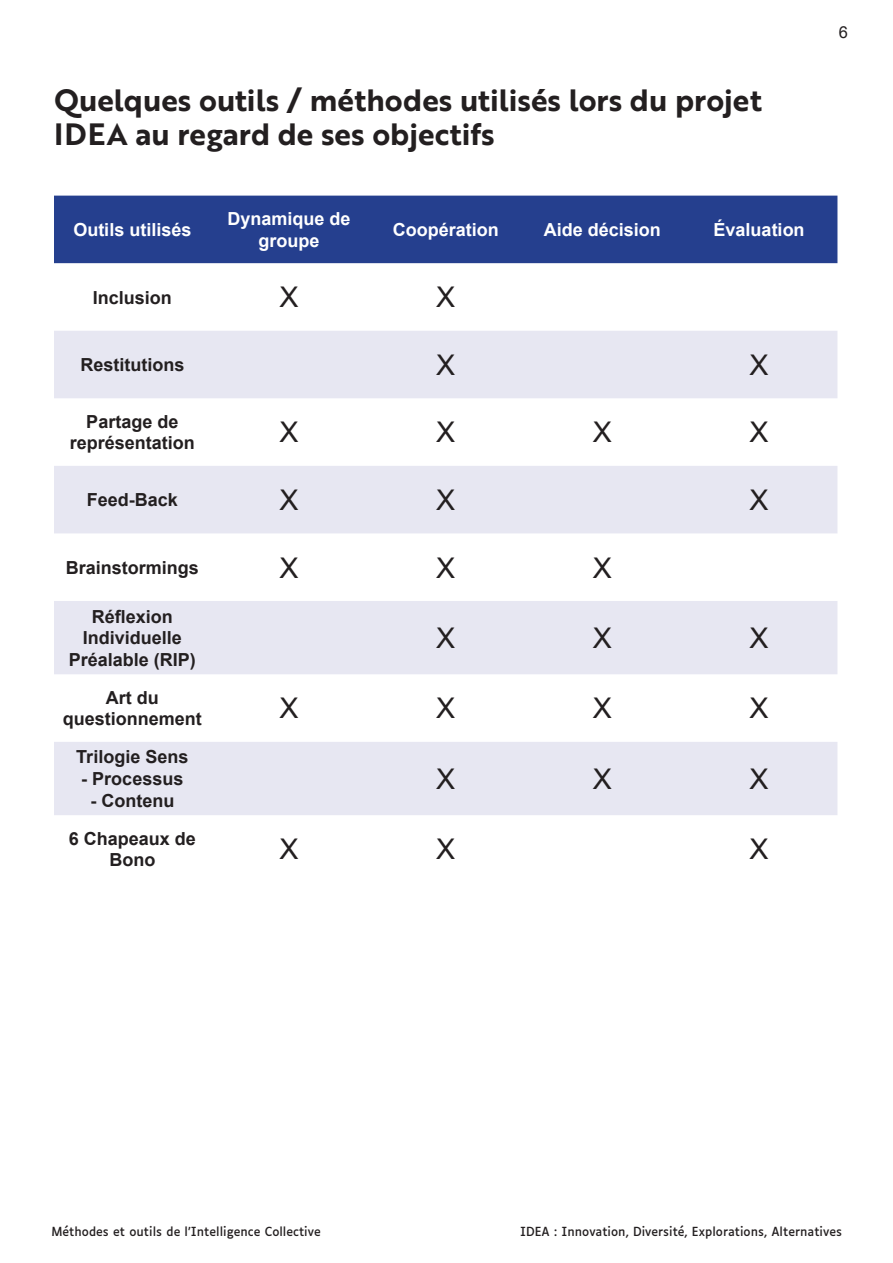
<style>
.page{position:relative;width:893px;height:1263px;background:#fff}
.page>*{position:absolute;margin:0;border:0;box-sizing:border-box;transform-origin:0 0}
.t1{font:30px/34.5px "Brother 1816 Bold";color:#231f20}
.t2{font:28.5px "Arial";color:#231f20}
.t3{font:700 18px/21.6px "Arial";color:#231f20;text-align:center}
.t4{font:700 18px/21.6px "Arial";color:#fff;text-align:center}
.t5{font:16.5px "Arial";color:#231f20}
.t6{font:12px "Luciole";color:#231f20}
</style>
<div class="page">
<div style="left:54px;top:196px;width:783px;height:67px;background:#253f8e"></div>
<svg style="left:54px;top:331px;width:783px;height:484px;fill:#e7e7f2"></svg>
<h1 class="t1" style="left:54px;top:85px;width:710px">Quelques outils / méthodes utilisés lors du projet<br>IDEA au regard de ses objectifs</h1>
<p class="t4" style="left:73px;top:220px;width:120px">Outils utilisés</p>
<p class="t4" style="left:228px;top:210px;width:125px">Dynamique de groupe</p>
<p class="t4" style="left:393px;top:220px;width:108px">Coopération</p>
<p class="t4" style="left:544px;top:220px;width:119px">Aide décision</p>
<p class="t4" style="left:714px;top:220px;width:93px">Évaluation</p>
<p class="t3" style="left:93px;top:288px;width:81px">Inclusion</p>
<h2 class="t2" style="left:280px;top:287px;width:21px">X</h2>
<h2 class="t2" style="left:436px;top:287px;width:21px">X</h2>
<p class="t3" style="left:80px;top:356px;width:106px">Restitutions</p>
<h2 class="t2" style="left:436px;top:354px;width:21px">X</h2>
<h2 class="t2" style="left:750px;top:354px;width:21px">X</h2>
<p class="t3" style="left:70px;top:412px;width:127px">Partage de représentation</p>
<h2 class="t2" style="left:280px;top:422px;width:21px">X</h2>
<h2 class="t2" style="left:436px;top:422px;width:21px">X</h2>
<h2 class="t2" style="left:593px;top:422px;width:21px">X</h2>
<h2 class="t2" style="left:750px;top:422px;width:21px">X</h2>
<p class="t3" style="left:87px;top:491px;width:93px">Feed-Back</p>
<h2 class="t2" style="left:280px;top:489px;width:21px">X</h2>
<h2 class="t2" style="left:436px;top:489px;width:21px">X</h2>
<h2 class="t2" style="left:750px;top:489px;width:21px">X</h2>
<p class="t3" style="left:66px;top:558px;width:135px">Brainstormings</p>
<h2 class="t2" style="left:280px;top:557px;width:21px">X</h2>
<h2 class="t2" style="left:436px;top:557px;width:21px">X</h2>
<h2 class="t2" style="left:593px;top:557px;width:21px">X</h2>
<p class="t3" style="left:69px;top:606px;width:129px">Réflexion<br>Individuelle<br>Préalable (RIP)</p>
<h2 class="t2" style="left:436px;top:627px;width:21px">X</h2>
<h2 class="t2" style="left:593px;top:627px;width:21px">X</h2>
<h2 class="t2" style="left:750px;top:627px;width:21px">X</h2>
<p class="t3" style="left:63px;top:688px;width:141px">Art du questionnement</p>
<h2 class="t2" style="left:280px;top:698px;width:21px">X</h2>
<h2 class="t2" style="left:436px;top:698px;width:21px">X</h2>
<h2 class="t2" style="left:593px;top:698px;width:21px">X</h2>
<h2 class="t2" style="left:750px;top:698px;width:21px">X</h2>
<p class="t3" style="left:76px;top:748px;width:114px">Trilogie Sens</p>
<p class="t3" style="left:81px;top:770px;width:104px">- Processus</p>
<p class="t3" style="left:90px;top:791px;width:85px">- Contenu</p>
<h2 class="t2" style="left:436px;top:768px;width:21px">X</h2>
<h2 class="t2" style="left:593px;top:768px;width:21px">X</h2>
<h2 class="t2" style="left:750px;top:768px;width:21px">X</h2>
<p class="t3" style="left:69px;top:829px;width:129px">6 Chapeaux de<br>Bono</p>
<h2 class="t2" style="left:280px;top:838px;width:21px">X</h2>
<h2 class="t2" style="left:436px;top:838px;width:21px">X</h2>
<h2 class="t2" style="left:750px;top:838px;width:21px">X</h2>
<p class="t5" style="left:839px;top:26px;width:11px">6</p>
<p class="t6" style="left:51px;top:1225px;width:271px">Méthodes et outils de l’Intelligence Collective</p>
<p class="t6" style="left:520px;top:1225px;width:323px">IDEA : Innovation, Diversité, Explorations, Alternatives</p>
</div>
